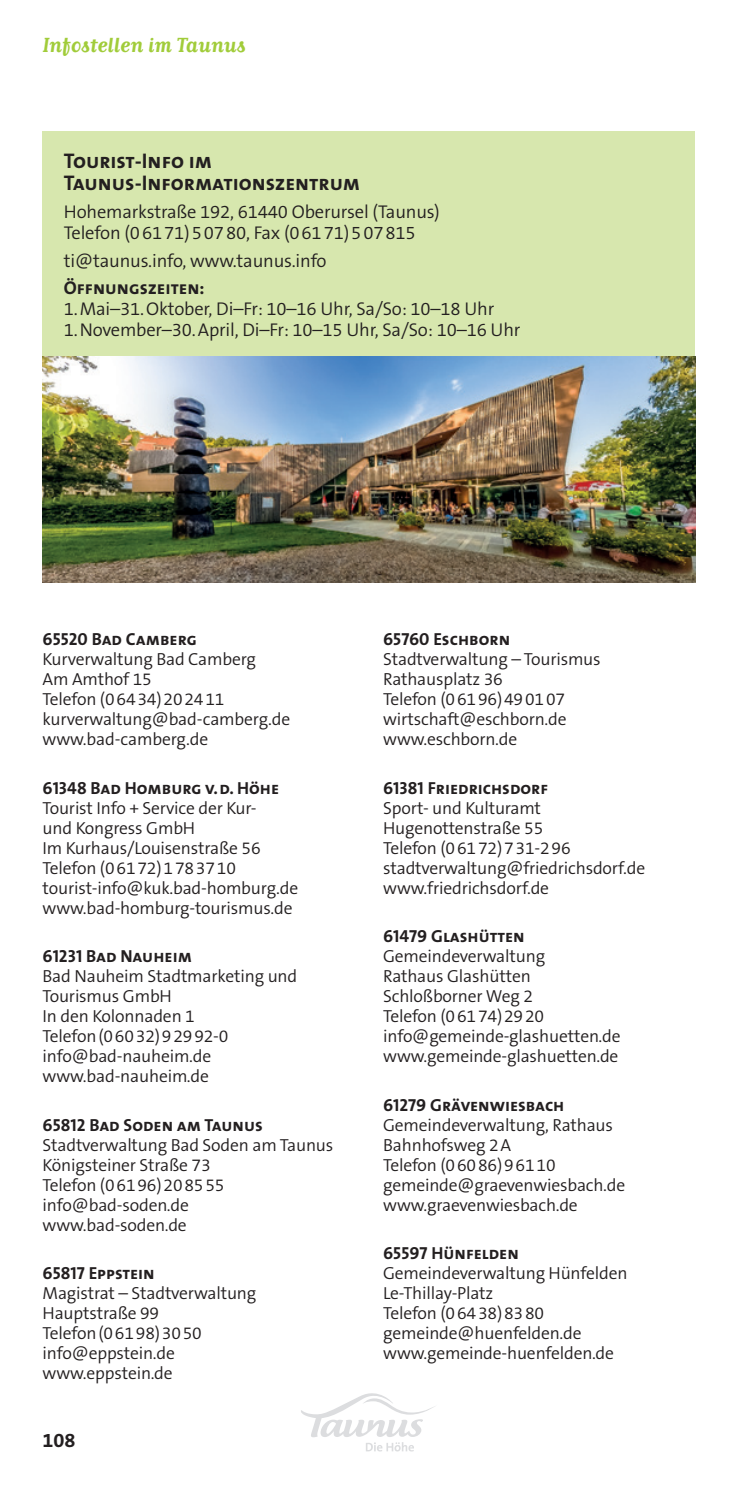
<style>
.page{position:relative;width:745px;height:1489px;background:#fff}
.page>*{position:absolute;margin:0;border:0;box-sizing:border-box;transform-origin:0 0}
.t1{font:21.25px/22.5px "The Sans Bold Caps";color:#231f20}
.t2{font:700 20px "Matrix II Script OT";color:#a1cc3a}
.t3{font:700 20px "The Sans B W7";color:#231f20}
.t4{font:300 18.5px/21px "The Sans B W4";letter-spacing:-.01em;color:#231f20}
.t5{font:18.5px "The Sans Bold Caps";color:#231f20}
.t6{font:300 17.5px/20px "The Sans B W4";letter-spacing:-.01em;color:#231f20}
.t7{font:17.5px "The Sans Bold Caps";color:#231f20}
</style>
<div class="page">
<svg style="left:301px;top:1393px;width:134px;height:58px"></svg>
<div style="left:43px;top:131px;width:651px;height:226px;background:#d7e7ae"></div>
<img style="left:43px;top:357px;width:651px;height:225px">
<p class="t2" style="left:43px;top:33px;width:205px">Infostellen im Taunus</p>
<p class="t1" style="left:64px;top:148px;width:298px">Tourist-Info im<br>Taunus-Informationszentrum</p>
<p class="t4" style="left:64px;top:201px;width:377px">Hohemarkstraße 192, 61440 Oberursel (Taunus)<br>Telefon (06171)50780, Fax (06171)507815</p>
<p class="t4" style="left:64px;top:251px;width:264px">ti@taunus.info, www.taunus.info</p>
<p class="t5" style="left:64px;top:272px;width:142px">Öffnungszeiten:</p>
<p class="t4" style="left:64px;top:299px;width:458px">1.Mai–31.Oktober, Di–Fr: 10–16 Uhr, Sa/So: 10–18 Uhr<br>1.November–30.April, Di–Fr: 10–15 Uhr, Sa/So: 10–16 Uhr</p>
<p class="t7" style="left:43px;top:624px;width:156px">65520 Bad Camberg</p>
<p class="t6" style="left:43px;top:649px;width:249px">Kurverwaltung Bad Camberg<br>Am Amthof 15<br>Telefon (06434)202411 kurverwaltung@bad-camberg.de www.bad-camberg.de</p>
<p class="t7" style="left:43px;top:773px;width:238px">61348 Bad Homburg v.d. Höhe</p>
<p class="t6" style="left:43px;top:797px;width:257px">Tourist Info + Service der Kur-<br>und Kongress GmbH<br>Im Kurhaus/Louisenstraße 56<br>Telefon (06172)1783710 tourist-info@kuk.bad-homburg.de www.bad-homburg-tourismus.de</p>
<p class="t7" style="left:43px;top:941px;width:151px">61231 Bad Nauheim</p>
<p class="t6" style="left:43px;top:966px;width:256px">Bad Nauheim Stadtmarketing und<br>Tourismus GmbH<br>In den Kolonnaden 1<br>Telefon(06032)92992-0 info@bad-nauheim.de www.bad-nauheim.de</p>
<p class="t7" style="left:43px;top:1109px;width:221px">65812 Bad Soden am Taunus</p>
<p class="t6" style="left:43px;top:1134px;width:292px">Stadtverwaltung Bad Soden am Taunus<br>Königsteiner Straße 73<br>Telefon (06196)208555 info@bad-soden.de www.bad-soden.de</p>
<p class="t7" style="left:43px;top:1258px;width:114px">65817 Eppstein</p>
<p class="t6" style="left:43px;top:1283px;width:215px">Magistrat – Stadtverwaltung<br>Hauptstraße 99<br>Telefon(06198)3050 info@eppstein.de www.eppstein.de</p>
<p class="t3" style="left:43px;top:1427px;width:34px">108</p>
<p class="t7" style="left:383px;top:624px;width:128px">65760 Eschborn</p>
<p class="t6" style="left:383px;top:649px;width:219px">Stadtverwaltung – Tourismus<br>Rathausplatz 36<br>Telefon (06196)490107 wirtschaft@eschborn.de www.eschborn.de</p>
<p class="t7" style="left:383px;top:773px;width:166px">61381 Friedrichsdorf</p>
<p class="t6" style="left:383px;top:798px;width:263px">Sport- und Kulturamt<br>Hugenottenstraße 55<br>Telefon (06172)731-296 stadtverwaltung@friedrichsdorf.de www.friedrichsdorf.de</p>
<p class="t7" style="left:383px;top:921px;width:143px">61479 Glashütten</p>
<p class="t6" style="left:383px;top:946px;width:239px">Gemeindeverwaltung<br>Rathaus Glashütten<br>Schloßborner Weg 2<br>Telefon (06174)2920 info@gemeinde-glashuetten.de www.gemeinde-glashuetten.de</p>
<p class="t7" style="left:383px;top:1089px;width:183px">61279 Grävenwiesbach</p>
<p class="t6" style="left:383px;top:1114px;width:243px">Gemeindeverwaltung, Rathaus<br>Bahnhofsweg 2A<br>Telefon (06086)96110 gemeinde@graevenwiesbach.de www.graevenwiesbach.de</p>
<p class="t7" style="left:383px;top:1238px;width:137px">65597 Hünfelden</p>
<p class="t6" style="left:383px;top:1263px;width:246px">Gemeindeverwaltung Hünfelden<br>Le-Thillay-Platz<br>Telefon (06438)8380 gemeinde@huenfelden.de www.gemeinde-huenfelden.de</p>
</div>
